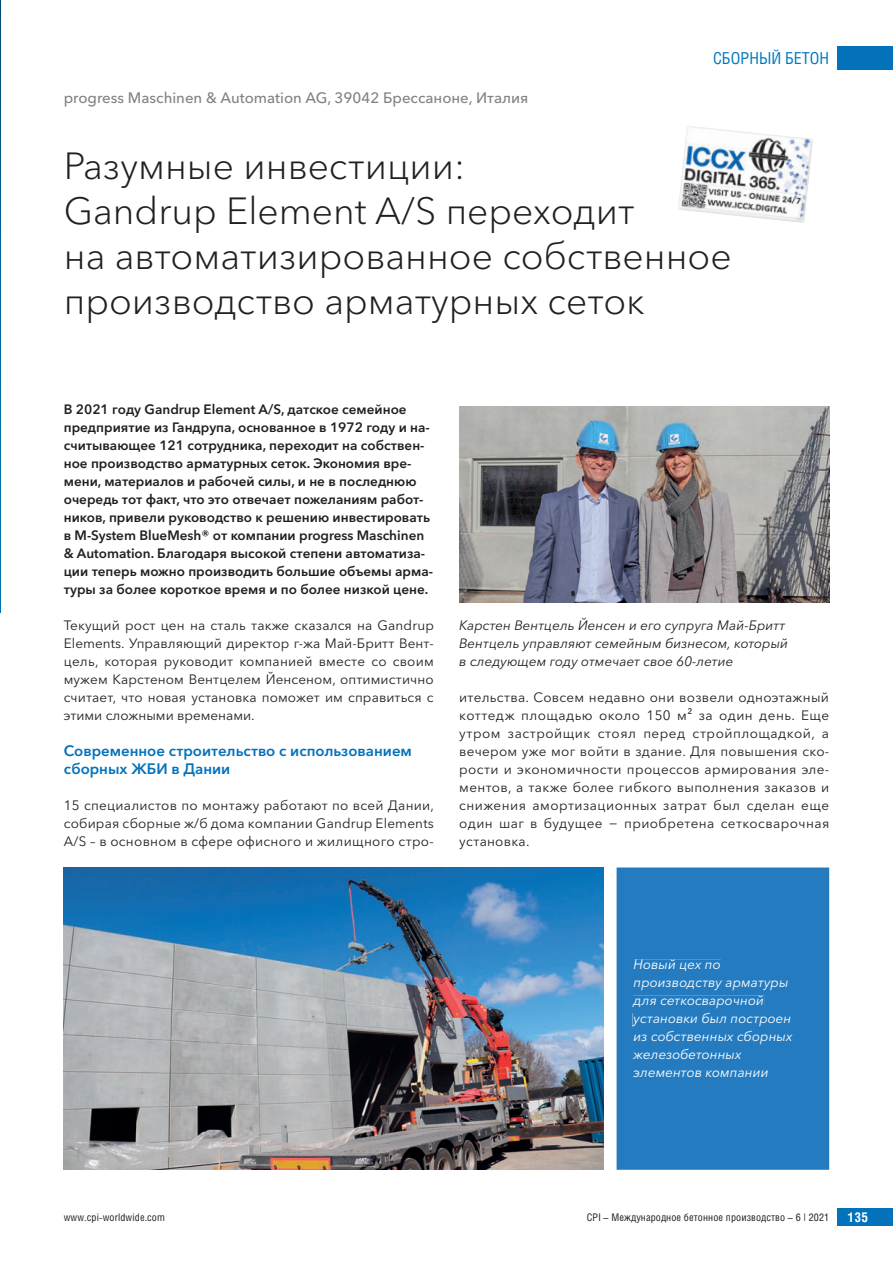
<style>
.page{position:relative;width:893px;height:1263px;background:#fff}
.page>*{position:absolute;margin:0;border:0;box-sizing:border-box;transform-origin:0 0}
.t1{font:300 37.5px/45px "Avenir Next Cyr";color:#231f20}
.t2{font:16.5px "Helios Cond";color:#0078c0}
.t3{font:600 15px/18px "Avenir Next Cyr";color:#0372bb}
.t4{font:500 15px "Avenir Next Cyr";color:#808285}
.t5{font:13.5px/18px "Avenir Next Cyr";letter-spacing:.02em;color:#231f20;text-align:justify}
.t6{font:600 13.5px/18px "Avenir Next Cyr";color:#231f20}
.t7{font:italic 13.5px/18px "Avenir Next Cyr";color:#fff}
.t8{font:italic 13.5px/18px "Avenir Next Cyr";color:#231f20}
.t9{font:700 13.5px "Helios Cond";color:#fff}
.t10{font:10.5px "Helios Cond";letter-spacing:.01em;color:#231f20}
</style>
<div class="page">
<div style="left:838px;top:47px;width:55px;height:23px;background:#0372bb"></div>
<div style="left:838px;top:1208px;width:55px;height:18px;background:#0372bb"></div>
<img style="left:678px;top:126px;width:135px;height:97px">
<img style="left:459px;top:406px;width:370px;height:196px">
<img style="left:64px;top:867px;width:540px;height:303px">
<div style="left:617px;top:867px;width:212px;height:303px;background:#247bc0"></div>
<div style="left:634px;top:960px;width:87px;height:11px;background:#247bc0"></div>
<div style="left:634px;top:981px;width:155px;height:10px;background:#247bc0"></div>
<div style="left:633px;top:996px;width:131px;height:13px;background:#247bc0"></div>
<div style="left:633px;top:1013px;width:158px;height:14px;background:#247bc0"></div>
<div style="left:634px;top:1031px;width:159px;height:14px;background:#247bc0"></div>
<div style="left:633px;top:1049px;width:109px;height:10px;background:#247bc0"></div>
<div style="left:633px;top:1071px;width:136px;height:6px;background:#247bc0"></div>
<svg style="left:0;top:0;width:1px;height:613px"></svg>
<p class="t4" style="left:64px;top:91px;width:466px">progress Maschinen &amp; Automation AG, 39042 Брессаноне, Италия</p>
<p class="t2" style="left:713px;top:52px;width:118px">СБОРНЫЙ БЕТОН</p>
<h1 class="t1" style="left:64px;top:147px;width:669px">Разумные инвестиции:<br>Gandrup Element A/S переходит<br>на автоматизированное собственное производство арматурных сеток</h1>
<p class="t6" style="left:64px;top:402px;width:371px">В 2021 году Gandrup Element A/S, датское семейное предприятие из Гандрупа, основанное в 1972 году и на&shy;считывающее 121 сотрудника, переходит на собствен&shy;ное производство арматурных сеток. Экономия вре&shy;мени, материалов и рабочей силы, и не в последнюю очередь тот факт, что это отвечает пожеланиям работ&shy;ников, привели руководство к решению инвестировать в M-System BlueMesh® от компании progress Maschinen &amp; Automation. Благодаря высокой степени автоматиза&shy;ции теперь можно производить большие объемы арма&shy;туры за более короткое время и по более низкой цене.</p>
<p class="t5" style="left:64px;top:617px;width:372px">Текущий рост цен на сталь также сказался на Gandrup Elements. Управляющий директор г-жа Май-Бритт Вент&shy;цель, которая руководит компанией вместе со своим мужем Карстеном Вентцелем Йенсеном, оптимистично считает, что новая установка поможет им справиться с этими сложными временами.</p>
<p class="t3" style="left:64px;top:743px;width:350px">Современное строительство с использованием сборных ЖБИ в Дании</p>
<p class="t5" style="left:64px;top:798px;width:372px">15 специалистов по монтажу работают по всей Дании, собирая сборные ж/б дома компании Gandrup Elements A/S – в основном в сфере офисного и жилищного стро-</p>
<p class="t8" style="left:459px;top:618px;width:330px">Карстен Вентцель Йенсен и его супруга Май-Бритт<br>Вентцель управляют семейным бизнесом, который в следующем году отмечает свое 60-летие</p>
<p class="t5" style="left:459px;top:689px;width:372px">ительства. Совсем недавно они возвели одноэтажный коттедж площадью около 150 м² за один день. Еще утром застройщик стоял перед стройплощадкой, а вечером уже мог войти в здание. Для повышения ско&shy;рости и экономичности процессов армирования эле&shy;ментов, а также более гибкого выполнения заказов и снижения амортизационных затрат был сделан еще один шаг в будущее − приобретена сеткосварочная установка.</p>
<p class="t7" style="left:634px;top:957px;width:160px">Новый цех по производству арматуры для сеткосварочной установки был построен из собственных сборных железобетонных элементов компании</p>
<p class="t10" style="left:64px;top:1213px;width:103px">www.cpi-worldwide.com</p>
<p class="t10" style="left:587px;top:1213px;width:244px">CPI – Международное бетонное производство – 6 | 2021</p>
<p class="t9" style="left:848px;top:1209px;width:22px">135</p>
</div>
